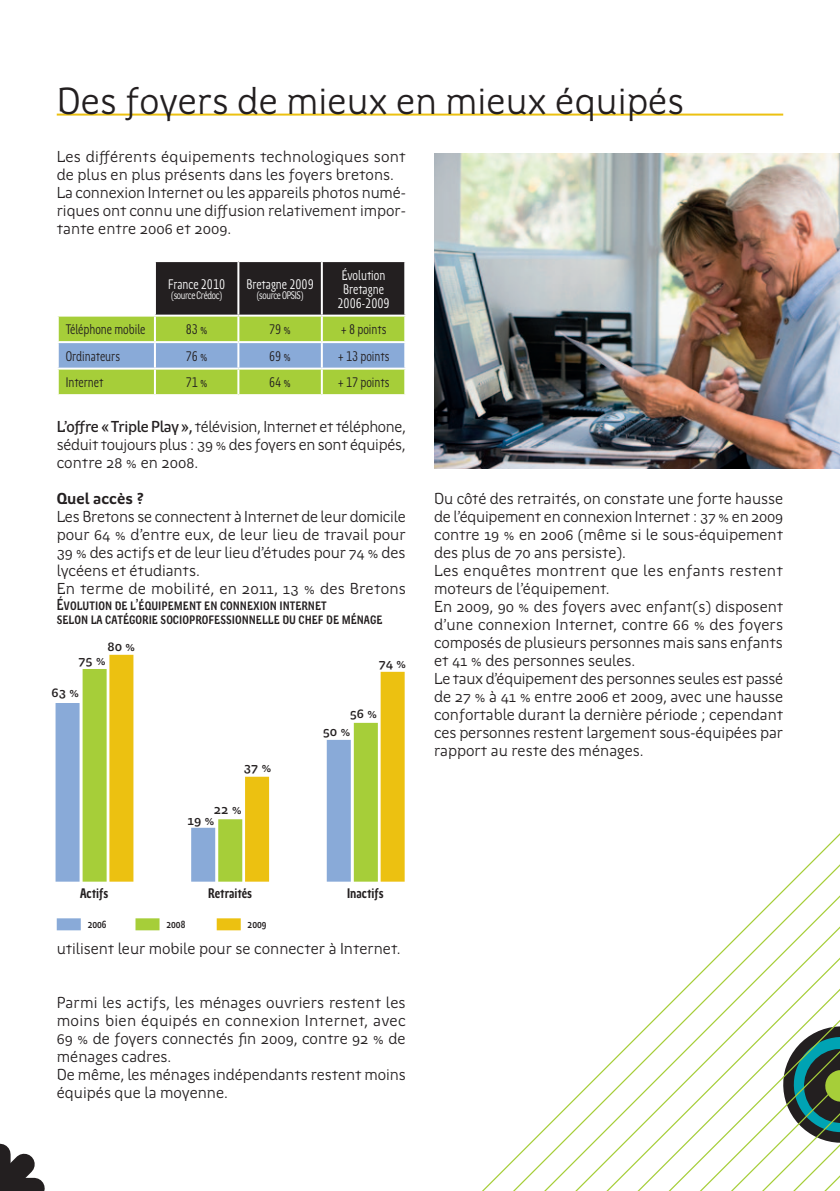
<style>
.page{position:relative;width:840px;height:1191px;background:#fff}
.page>*{position:absolute;margin:0;border:0;box-sizing:border-box;transform-origin:0 0}
.t1{font:38px "Region Bretagne";color:#231f20}
.t2{font:16px/18px "Region Bretagne";letter-spacing:-.005em;color:#231f20}
.t3{font:500 16px/14px "Region Bretagne Cond";color:#231f20}
.t4{font:700 16px "Region Bretagne";color:#231f20}
.t5{font:14px "Region Bretagne Cond";color:#231f20}
.t6{font:14px/14px "Region Bretagne Cond";color:#fff;text-align:center}
.t7{font:500 14px "Region Bretagne";color:#231f20}
.t8{font:700 14px "Region Bretagne Cond";color:#231f20}
.t9{font:500 12px "Region Bretagne Cond";color:#231f20}
.t10{font:11px "Region Bretagne Cond";letter-spacing:-.03em;color:#fff}
.s1{font-weight:500}
</style>
<div class="page">
<hr style="left:57px;top:114px;width:725px;height:2px;background:#ecc111">
<svg style="left:59px;top:262px;width:345px;height:132px;background:#849969"></svg>
<hr style="left:154px;top:262px;width:2px;height:53px;background:#fff">
<hr style="left:237px;top:262px;width:2px;height:53px;background:#fff">
<hr style="left:320px;top:262px;width:2px;height:53px;background:#fff">
<hr style="left:57px;top:315px;width:98px;height:2px;background:#fff">
<hr style="left:155px;top:315px;width:83px;height:2px;background:#fff">
<hr style="left:154px;top:317px;width:2px;height:24px;background:#fff">
<hr style="left:238px;top:315px;width:83px;height:2px;background:#fff">
<hr style="left:237px;top:317px;width:2px;height:24px;background:#fff">
<hr style="left:321px;top:315px;width:85px;height:2px;background:#fff">
<hr style="left:320px;top:317px;width:2px;height:24px;background:#fff">
<hr style="left:57px;top:341px;width:98px;height:2px;background:#fff">
<hr style="left:155px;top:341px;width:83px;height:2px;background:#fff">
<hr style="left:154px;top:343px;width:2px;height:25px;background:#fff">
<hr style="left:238px;top:341px;width:83px;height:2px;background:#fff">
<hr style="left:237px;top:343px;width:2px;height:25px;background:#fff">
<hr style="left:321px;top:341px;width:85px;height:2px;background:#fff">
<hr style="left:320px;top:343px;width:2px;height:25px;background:#fff">
<hr style="left:57px;top:368px;width:98px;height:2px;background:#fff">
<hr style="left:155px;top:368px;width:83px;height:2px;background:#fff">
<hr style="left:154px;top:370px;width:2px;height:24px;background:#fff">
<hr style="left:238px;top:368px;width:83px;height:2px;background:#fff">
<hr style="left:237px;top:370px;width:2px;height:24px;background:#fff">
<hr style="left:321px;top:368px;width:85px;height:2px;background:#fff">
<hr style="left:320px;top:370px;width:2px;height:24px;background:#fff">
<svg style="left:0;top:1143px;width:45px;height:48px"></svg>
<div style="left:0;top:1154px;width:11px;height:37px;background:#231f20"></div>
<img style="left:434px;top:153px;width:405px;height:315px">
<svg style="left:814px;top:834px;width:25px;height:357px"></svg>
<svg style="left:783px;top:859px;width:31px;height:332px"></svg>
<svg style="left:752px;top:890px;width:31px;height:301px"></svg>
<svg style="left:721px;top:921px;width:31px;height:270px"></svg>
<svg style="left:659px;top:952px;width:62px;height:239px"></svg>
<svg style="left:659px;top:952px;width:31px;height:161px"></svg>
<svg style="left:628px;top:1014px;width:31px;height:177px"></svg>
<svg style="left:597px;top:1045px;width:31px;height:146px"></svg>
<svg style="left:566px;top:1076px;width:31px;height:115px"></svg>
<svg style="left:482px;top:1107px;width:84px;height:84px"></svg>
<div style="left:55px;top:703px;width:24px;height:178px;background:#89aad8"></div>
<div style="left:191px;top:827px;width:24px;height:54px;background:#89aad8"></div>
<div style="left:326px;top:740px;width:24px;height:141px;background:#89aad8"></div>
<div style="left:83px;top:669px;width:24px;height:212px;background:#a6ce39"></div>
<div style="left:218px;top:819px;width:24px;height:62px;background:#a6ce39"></div>
<div style="left:353px;top:723px;width:24px;height:158px;background:#a6ce39"></div>
<div style="left:109px;top:655px;width:24px;height:226px;background:#ecc111"></div>
<div style="left:245px;top:776px;width:24px;height:105px;background:#ecc111"></div>
<div style="left:380px;top:672px;width:24px;height:209px;background:#ecc111"></div>
<div style="left:135px;top:918px;width:24px;height:12px;background:#a6ce39"></div>
<div style="left:216px;top:918px;width:24px;height:12px;background:#ecc111"></div>
<div style="left:57px;top:918px;width:24px;height:12px;background:#89aad8"></div>
<h1 class="t1" style="left:57px;top:80px;width:628px">Des foyers de mieux en mieux équipés</h1>
<p class="t2" style="left:57px;top:148px;width:350px">Les différents équipements technologiques sont de plus en plus présents dans les foyers bretons.<br>La connexion Internet ou les appareils photos numé&shy;riques ont connu une diffusion relativement impor&shy;tante entre 2006 et 2009.</p>
<p class="t6" style="left:168px;top:277px;width:59px">France 2010</p>
<p class="t10" style="left:171px;top:289px;width:52px">(source Crédoc)</p>
<p class="t6" style="left:246px;top:277px;width:69px">Bretagne 2009</p>
<p class="t10" style="left:256px;top:289px;width:48px">(source OPSIS)</p>
<p class="t6" style="left:337px;top:268px;width:54px">Évolution<br>Bretagne<br>2006-2009</p>
<p class="t5" style="left:66px;top:322px;width:81px">Téléphone mobile</p>
<p class="t5" style="left:186px;top:322px;width:23px">83 %</p>
<p class="t5" style="left:269px;top:322px;width:23px">79 %</p>
<p class="t5" style="left:340px;top:322px;width:47px">+ 8 points</p>
<p class="t5" style="left:66px;top:348px;width:56px">Ordinateurs</p>
<p class="t5" style="left:186px;top:348px;width:23px">76 %</p>
<p class="t5" style="left:269px;top:348px;width:23px">69 %</p>
<p class="t5" style="left:337px;top:348px;width:53px">+ 13 points</p>
<p class="t5" style="left:66px;top:375px;width:39px">Internet</p>
<p class="t5" style="left:186px;top:375px;width:23px">71 %</p>
<p class="t5" style="left:269px;top:375px;width:23px">64 %</p>
<p class="t5" style="left:337px;top:375px;width:53px">+ 17 points</p>
<p class="t2" style="left:57px;top:418px;width:350px;text-align:justify"><span class="s1">L’offre «Triple Play»,</span> télévision, Internet et téléphone, séduit toujours plus : 39 % des foyers en sont équipés, contre 28 % en 2008.</p>
<p class="t4" style="left:57px;top:490px;width:89px">Quel accès ?</p>
<p class="t2" style="left:57px;top:508px;width:350px">Les Bretons se connectent à Internet de leur domicile pour 64 % d’entre eux, de leur lieu de travail pour 39 % des actifs et de leur lieu d’études pour 74 % des lycéens et étudiants.<br>En terme de mobilité, en 2011, 13 % des Bretons</p>
<p class="t3" style="left:57px;top:597px;width:327px">Évolution de l’équipement en connexion internet<br>selon la catégorie socioprofessionnelle du chef de ménage</p>
<p class="t7" style="left:107px;top:638px;width:29px">80 %</p>
<p class="t7" style="left:79px;top:653px;width:29px">75 %</p>
<p class="t7" style="left:51px;top:685px;width:29px">63 %</p>
<p class="t7" style="left:244px;top:759px;width:29px">37 %</p>
<p class="t7" style="left:214px;top:801px;width:29px">22 %</p>
<p class="t7" style="left:187px;top:812px;width:28px">19 %</p>
<p class="t7" style="left:378px;top:655px;width:29px">74 %</p>
<p class="t7" style="left:349px;top:705px;width:29px">56 %</p>
<p class="t7" style="left:322px;top:723px;width:29px">50 %</p>
<p class="t8" style="left:80px;top:885px;width:30px">Actifs</p>
<p class="t8" style="left:208px;top:885px;width:45px">Retraités</p>
<p class="t8" style="left:347px;top:885px;width:38px">Inactifs</p>
<p class="t9" style="left:88px;top:917px;width:20px">2006</p>
<p class="t9" style="left:166px;top:917px;width:20px">2008</p>
<p class="t9" style="left:247px;top:917px;width:20px">2009</p>
<p class="t2" style="left:57px;top:940px;width:345px">utilisent leur mobile pour se connecter à Internet.</p>
<p class="t2" style="left:57px;top:994px;width:350px">Parmi les actifs, les ménages ouvriers restent les moins bien équipés en connexion Internet, avec 69 % de foyers connectés fin 2009, contre 92 % de ménages cadres.<br>De même, les ménages indépendants restent moins équipés que la moyenne.</p>
<p class="t2" style="left:434px;top:490px;width:350px">Du côté des retraités, on constate une forte hausse de l’équipement en connexion Internet : 37 % en 2009 contre 19 % en 2006 (même si le sous-équipement des plus de 70 ans persiste).<br>Les enquêtes montrent que les enfants restent moteurs de l’équipement.<br>En 2009, 90 % des foyers avec enfant(s) disposent d’une connexion Internet, contre 66 % des foyers composés de plusieurs personnes mais sans enfants et 41 % des personnes seules.<br>Le taux d’équipement des personnes seules est passé de 27 % à 41 % entre 2006 et 2009, avec une hausse confortable durant la dernière période ; cependant ces personnes restent largement sous-équipées par rapport au reste des ménages.</p>
</div>
